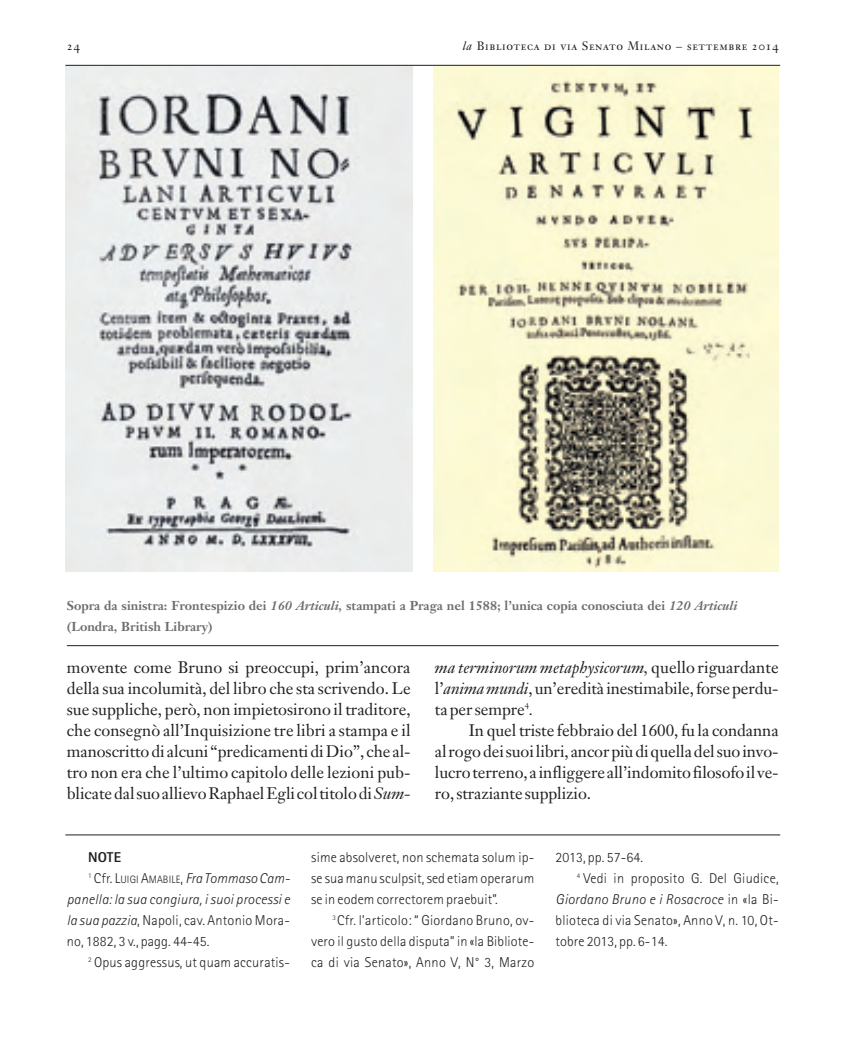
<style>
.page{position:relative;width:851px;height:1063px;background:#fff}
.page>*{position:absolute;margin:0;border:0;box-sizing:border-box;transform-origin:0 0}
.t1{font:16.5px/21px "Janson Text";letter-spacing:-.005em;color:#231f20;text-align:justify}
.t2{font:300 14.25px/21px "Rotis Sans Serif";letter-spacing:.015em;color:#231f20;text-align:justify}
.t3{font:italic 300 14.25px "Rotis Sans Serif";letter-spacing:.02em;color:#231f20}
.t4{font:800 14.25px "Rotis Sans Serif";color:#231f20}
.t5{font:700 12.75px/21px "Janson Text";color:#6c6d70}
.t6{font:12px "Janson Text Roman SC";letter-spacing:.05em;color:#231f20}
.s1{font-family:"Janson Text Italic Os F"}
.s2{font-style:italic}
.s3{font-style:normal}
.s4{font-style:normal;font-size:10.65px}
</style>
<div class="page">
<hr style="left:65px;top:835px;width:715px;height:1px;background:#231f20">
<img style="left:65px;top:66px;width:347px;height:505px">
<img style="left:433px;top:66px;width:345px;height:505px">
<hr style="left:65px;top:65px;width:715px;height:1px;background:#231f20">
<hr style="left:67px;top:645px;width:711px;height:1px;background:#231f20">
<p class="t6" style="left:67px;top:41px;width:15px">24</p>
<p class="t6" style="left:463px;top:41px;width:317px"><span class="s1">la</span> Biblioteca di via Senato Milano – settembre 2014</p>
<p class="t5" style="left:67px;top:596px;width:672px">Sopra da sinistra: Frontespizio dei <span class="s2">160 Articuli,</span> stampati a Praga nel 1588; l’unica copia conosciuta dei <span class="s2">120 Articuli </span>(Londra, British Library)</p>
<p class="t1" style="left:67px;top:658px;width:345px">movente come Bruno si preoccupi, prim’ancora della sua incolumità, del libro che sta scrivendo. Le sue suppliche, però, non impietosirono il traditore, che consegnò all’Inquisizione tre libri a stampa e il manoscritto di alcuni “predicamenti di Dio”, che al&shy;tro non era che l’ultimo capitolo delle lezioni pub&shy;blicate dal suo allievo Raphael Egli col titolo di <span class="s2">Sum-</span></p>
<p class="t1" style="left:435px;top:658px;width:345px"><span class="s2">ma terminorum metaphysicorum,</span> quello riguardante l’<span class="s2">anima mundi</span>,un’eredità inestimabile, forse perdu&shy;ta per sempre<sup>4</sup><span class="s2">.</span></p>
<p class="t1" style="left:435px;top:721px;width:345px;text-indent:34px">In quel triste febbraio del 1600, fu la condanna al rogo dei suoi libri, ancor più di quella del suo invo&shy;lucro terreno, a infliggere all’indomito filosofo il ve&shy;ro, straziante supplizio.</p>
<p class="t4" style="left:88px;top:852px;width:34px">NOTE</p>
<p class="t3" style="left:88px;top:873px;width:203px"><sup>1</sup> <span class="s3">Cfr. L</span><span class="s4">UIGI</span> <span class="s3">A</span><span class="s4">MABILE</span><span class="s3">,</span> Fra Tommaso Cam-</p>
<p class="t3" style="left:67px;top:894px;width:224px">panella: la sua congiura, i suoi processi e</p>
<p class="t2" style="left:67px;top:911px;width:224px"><span class="s2">la sua pazzia</span>, Napoli, cav. Antonio Mora-</p>
<p class="t2" style="left:67px;top:932px;width:144px">no, 1882, 3 v., pagg. 44-45.</p>
<p class="t2" style="left:88px;top:953px;width:203px"><sup>2</sup> Opus aggressus, ut quam accuratis-</p>
<p class="t2" style="left:311px;top:848px;width:224px">sime absolveret, non schemata solum ip&shy;se sua manu sculpsit, sed etiam operarum se in eodem correctorem praebuit”.</p>
<p class="t2" style="left:311px;top:911px;width:224px;text-indent:21px"><sup>3</sup> Cfr. l’articolo: “ Giordano Bruno, ov&shy;vero il gusto della disputa” in «la Bibliote&shy;ca di via Senato», Anno V, N° 3, Marzo</p>
<p class="t2" style="left:555px;top:848px;width:89px">2013, pp. 57-64.</p>
<p class="t2" style="left:576px;top:869px;width:203px"><sup>4</sup> Vedi in proposito G. Del Giudice,</p>
<p class="t3" style="left:555px;top:894px;width:224px">Giordano Bruno e i Rosacroce <span class="s3">in «la Bi-</span></p>
<p class="t2" style="left:555px;top:911px;width:224px">blioteca di via Senato», Anno V, n. 10, Ot-</p>
<p class="t2" style="left:555px;top:932px;width:113px">tobre 2013, pp. 6-14.</p>
</div>
